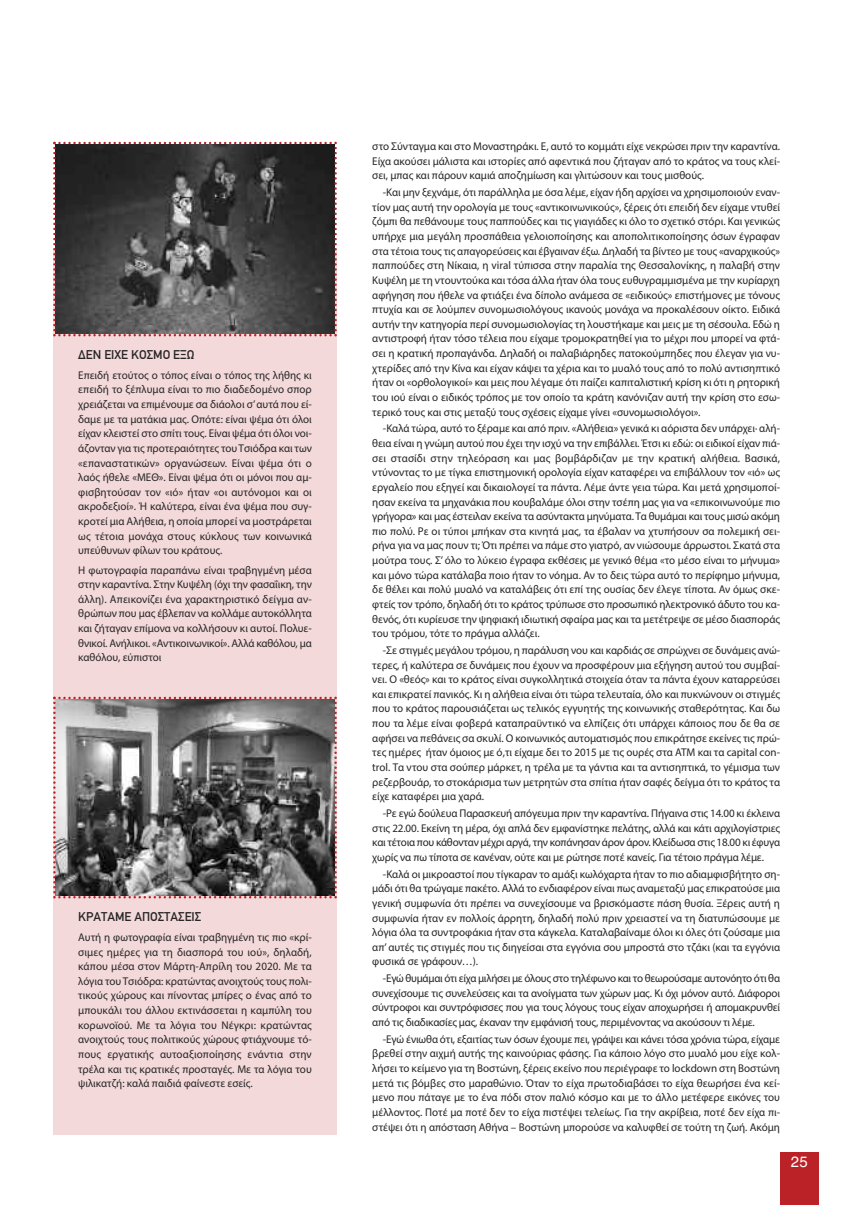
<style>
.page{position:relative;width:851px;height:1205px;background:#fff}
.page>*{position:absolute;margin:0;border:0;box-sizing:border-box;transform-origin:0 0}
.t1{font:15px "Helvetica";color:#fff}
.t2{font:12.5px "CF Din";color:#272526}
.t3{font:11.25px/14.6px "Myriad Pro";color:#272526;text-align:justify}
</style>
<div class="page">
<div style="left:53px;top:248px;width:284px;height:886px;background:#f3d9da"></div>
<div style="left:780px;top:1152px;width:38px;height:53px;background:#ba2228"></div>
<svg style="left:53px;top:142px;width:284px;height:194px"></svg>
<svg style="left:53px;top:697px;width:284px;height:201px"></svg>
<p class="t2" style="left:78px;top:348px;width:118px">ΔΕΝ ΕΙΧΕ ΚΟΣΜΟ ΕΞΩ</p>
<p class="t3" style="left:78px;top:368px;width:235px">Επειδή ετούτος ο τόπος είναι ο τόπος της λήθης κι επειδή το ξέπλυμα είναι το πιο διαδεδομένο σπορ χρειάζεται να επιμένουμε σα διάολοι σ’αυτά που εί&shy;δαμε με τα ματάκια μας. Οπότε: είναι ψέμα ότι όλοι είχαν κλειστεί στο σπίτι τους. Είναι ψέμα ότι όλοι νοι&shy;άζονταν για τις προτεραιότητες του Τσιόδρα και των «επαναστατικών» οργανώσεων. Είναι ψέμα ότι ο λαός ήθελε «ΜΕΘ». Είναι ψέμα ότι οι μόνοι που αμ&shy;φισβητούσαν τον «ιό» ήταν «οι αυτόνομοι και οι ακροδεξιοί». Ή καλύτερα, είναι ένα ψέμα που συγ&shy;κροτεί μια Αλήθεια, η οποία μπορεί να μοστράρεται ως τέτοια μονάχα στους κύκλους των κοινωνικά υπεύθυνων φίλων του κράτους.</p>
<p class="t3" style="left:78px;top:563px;width:235px">Η φωτογραφία παραπάνω είναι τραβηγμένη μέσα στην καραντίνα. Στην Κυψέλη (όχι την φασαΐικη, την άλλη). Απεικονίζει ένα χαρακτηριστικό δείγμα αν&shy;θρώπων που μας έβλεπαν να κολλάμε αυτοκόλλητα και ζήταγαν επίμονα να κολλήσουν κι αυτοί. Πολυε&shy;θνικοί. Ανήλικοι. «Αντικοινωνικοί». Αλλά καθόλου, μα καθόλου, εύπιστοι</p>
<p class="t2" style="left:78px;top:910px;width:125px">ΚΡΑΤΑΜΕ ΑΠΟΣΤΑΣΕΙΣ</p>
<p class="t3" style="left:78px;top:931px;width:235px">Αυτή η φωτογραφία είναι τραβηγμένη τις πιο «κρί&shy;σιμες ημέρες για τη διασπορά του ιού», δηλαδή, κάπου μέσα στον Μάρτη-Απρίλη του 2020. Με τα λόγια του Τσιόδρα: κρατώντας ανοιχτούς τους πολι&shy;τικούς χώρους και πίνοντας μπίρες ο ένας από το μπουκάλι του άλλου εκτινάσσεται η καμπύλη του κορωνοϊού. Με τα λόγια του Νέγκρι: κρατώντας ανοιχτούς τους πολιτικούς χώρους φτιάχνουμε τό&shy;πους εργατικής αυτοαξιοποίησης ενάντια στην τρέλα και τις κρατικές προσταγές. Με τα λόγια του ψιλικατζή: καλά παιδιά φαίνεστε εσείς.</p>
<p class="t3" style="left:372px;top:140px;width:409px">στο Σύνταγμα και στο Μοναστηράκι. Ε, αυτό το κομμάτι είχε νεκρώσει πριν την καραντίνα.<br>Είχα ακούσει μάλιστα και ιστορίες από αφεντικά που ζήταγαν από το κράτος να τους κλεί&shy;σει, μπας και πάρουν καμιά αποζημίωση και γλιτώσουν και τους μισθούς.</p>
<p class="t3" style="left:372px;top:186px;width:409px;text-indent:11px">-Και μην ξεχνάμε, ότι παράλληλα με όσα λέμε, είχαν ήδη αρχίσει να χρησιμοποιούν εναν&shy;τίον μας αυτή την ορολογία με τους «αντικοινωνικούς», ξέρεις ότι επειδή δεν είχαμε ντυθεί ζόμπι θα πεθάνουμε τους παππούδες και τις γιαγιάδες κι όλο το σχετικό στόρι. Και γενικώς υπήρχε μια μεγάλη προσπάθεια γελοιοποίησης και αποπολιτικοποίησης όσων έγραφαν στα τέτοια τους τις απαγορεύσεις και έβγαιναν έξω. Δηλαδή τα βίντεο με τους «αναρχικούς» παππούδες στη Νίκαια, η viral τύπισσα στην παραλία της Θεσσαλονίκης, η παλαβή στην Κυψέλη με τη ντουντούκα και τόσα άλλα ήταν όλα τους ευθυγραμμισμένα με την κυρίαρχη αφήγηση που ήθελε να φτιάξει ένα δίπολο ανάμεσα σε «ειδικούς» επιστήμονες με τόνους πτυχία και σε λούμπεν συνομωσιολόγους ικανούς μονάχα να προκαλέσουν οίκτο. Ειδικά αυτήν την κατηγορία περί συνομωσιολογίας τη λουστήκαμε και μεις με τη σέσουλα. Εδώ η αντιστροφή ήταν τόσο τέλεια που είχαμε τρομοκρατηθεί για το μέχρι που μπορεί να φτά&shy;σει η κρατική προπαγάνδα. Δηλαδή οι παλαβιάρηδες πατοκούμπηδες που έλεγαν για νυ&shy;χτερίδες από την Κίνα και είχαν κάψει τα χέρια και το μυαλό τους από το πολύ αντισηπτικό ήταν οι «ορθολογικοί» και μεις που λέγαμε ότι παίζει καπιταλιστική κρίση κι ότι η ρητορική του ιού είναι ο ειδικός τρόπος με τον οποίο τα κράτη κανόνιζαν αυτή την κρίση στο εσω&shy;τερικό τους και στις μεταξύ τους σχέσεις είχαμε γίνει «συνομωσιολόγοι».</p>
<p class="t3" style="left:372px;top:422px;width:409px;text-indent:11px">-Καλά τώρα, αυτό το ξέραμε και από πριν. «Αλήθεια» γενικά κι αόριστα δεν υπάρχει· αλή&shy;θεια είναι η γνώμη αυτού που έχει την ισχύ να την επιβάλλει. Έτσι κι εδώ: οι ειδικοί είχαν πιά&shy;σει στασίδι στην τηλεόραση και μας βομβάρδιζαν με την κρατική αλήθεια. Βασικά, ντύνοντας το με τίγκα επιστημονική ορολογία είχαν καταφέρει να επιβάλλουν τον «ιό» ως εργαλείο που εξηγεί και δικαιολογεί τα πάντα. Λέμε άντε γεια τώρα. Και μετά χρησιμοποί&shy;ησαν εκείνα τα μηχανάκια που κουβαλάμε όλοι στην τσέπη μας για να «επικοινωνούμε πιο γρήγορα» και μας έστειλαν εκείνα τα ασύντακτα μηνύματα. Τα θυμάμαι και τους μισώ ακόμη πιο πολύ. Ρε οι τύποι μπήκαν στα κινητά μας, τα έβαλαν να χτυπήσουν σα πολεμική σει&shy;ρήνα για να μας πουν τι; Ότι πρέπει να πάμε στο γιατρό, αν νιώσουμε άρρωστοι. Σκατά στα μούτρα τους. Σ’ όλο το λύκειο έγραφα εκθέσεις με γενικό θέμα «το μέσο είναι το μήνυμα» και μόνο τώρα κατάλαβα ποιο ήταν το νόημα. Αν το δεις τώρα αυτό το περίφημο μήνυμα, δε θέλει και πολύ μυαλό να καταλάβεις ότι επί της ουσίας δεν έλεγε τίποτα. Αν όμως σκε&shy;φτείς τον τρόπο, δηλαδή ότι το κράτος τρύπωσε στο προσωπικό ηλεκτρονικό άδυτο του κα&shy;θενός, ότι κυρίευσε την ψηφιακή ιδιωτική σφαίρα μας και τα μετέτρεψε σε μέσο διασποράς του τρόμου, τότε το πράγμα αλλάζει.</p>
<p class="t3" style="left:372px;top:644px;width:409px;text-indent:11px">-Σε στιγμές μεγάλου τρόμου, η παράλυση νου και καρδιάς σε σπρώχνει σε δυνάμεις ανώ&shy;τερες, ή καλύτερα σε δυνάμεις που έχουν να προσφέρουν μια εξήγηση αυτού του συμβαί&shy;νει. Ο «θεός» και το κράτος είναι συγκολλητικά στοιχεία όταν τα πάντα έχουν καταρρεύσει και επικρατεί πανικός. Κι η αλήθεια είναι ότι τώρα τελευταία, όλο και πυκνώνουν οι στιγμές που το κράτος παρουσιάζεται ως τελικός εγγυητής της κοινωνικής σταθερότητας. Και δω που τα λέμε είναι φοβερά καταπραϋντικό να ελπίζεις ότι υπάρχει κάποιος που δε θα σε αφήσει να πεθάνεις σα σκυλί. Ο κοινωνικός αυτοματισμός που επικράτησε εκείνες τις πρώ&shy;τες ημέρες ήταν όμοιος με ό,τι είχαμε δει το 2015 με τις ουρές στα ΑΤΜ και τα capital con&shy;trol. Τα ντου στα σούπερ μάρκετ, η τρέλα με τα γάντια και τα αντισηπτικά, το γέμισμα των ρεζερβουάρ, το στοκάρισμα των μετρητών στα σπίτια ήταν σαφές δείγμα ότι το κράτος τα είχε καταφέρει μια χαρά.</p>
<p class="t3" style="left:372px;top:807px;width:409px;text-indent:11px">-Ρε εγώ δούλευα Παρασκευή απόγευμα πριν την καραντίνα. Πήγαινα στις 14.00 κι έκλεινα στις 22.00. Εκείνη τη μέρα, όχι απλά δεν εμφανίστηκε πελάτης, αλλά και κάτι αρχιλογίστριες και τέτοια που κάθονταν μέχρι αργά, την κοπάνησαν άρον άρον. Κλείδωσα στις 18.00 κι έφυγα χωρίς να πω τίποτα σε κανέναν, ούτε και με ρώτησε ποτέ κανείς. Για τέτοιο πράγμα λέμε.</p>
<p class="t3" style="left:372px;top:867px;width:409px;text-indent:11px">-Καλά οι μικροαστοί που τίγκαραν το αμάξι κωλόχαρτα ήταν το πιο αδιαμφισβήτητο ση&shy;μάδι ότι θα τρώγαμε πακέτο. Αλλά το ενδιαφέρον είναι πως αναμεταξύ μας επικρατούσε μια γενική συμφωνία ότι πρέπει να συνεχίσουμε να βρισκόμαστε πάση θυσία. Ξέρεις αυτή η συμφωνία ήταν εν πολλοίς άρρητη, δηλαδή πολύ πριν χρειαστεί να τη διατυπώσουμε με λόγια όλα τα συντροφάκια ήταν στα κάγκελα. Καταλαβαίναμε όλοι κι όλες ότι ζούσαμε μια απ’ αυτές τις στιγμές που τις διηγείσαι στα εγγόνια σου μπροστά στο τζάκι (και τα εγγόνια φυσικά σε γράφουν…).</p>
<p class="t3" style="left:372px;top:972px;width:409px;text-indent:11px">-Εγώ θυμάμαι ότι είχα μιλήσει με όλους στο τηλέφωνο και το θεωρούσαμε αυτονόητο ότι θα συνεχίσουμε τις συνελεύσεις και τα ανοίγματα των χώρων μας. Κι όχι μόνον αυτό. Διάφοροι σύντροφοι και συντρόφισσες που για τους λόγους τους είχαν αποχωρήσει ή απομακρυνθεί από τις διαδικασίες μας, έκαναν την εμφάνισή τους, περιμένοντας να ακούσουν τι λέμε.</p>
<p class="t3" style="left:372px;top:1032px;width:409px;text-indent:11px">-Εγώ ένιωθα ότι, εξαιτίας των όσων έχουμε πει, γράψει και κάνει τόσα χρόνια τώρα, είχαμε βρεθεί στην αιχμή αυτής της καινούριας φάσης. Για κάποιο λόγο στο μυαλό μου είχε κολ&shy;λήσει το κείμενο για τη Βοστώνη, ξέρεις εκείνο που περιέγραφε το lockdown στη Βοστώνη μετά τις βόμβες στο μαραθώνιο. Όταν το είχα πρωτοδιαβάσει το είχα θεωρήσει ένα κεί&shy;μενο που πάταγε με το ένα πόδι στον παλιό κόσμο και με το άλλο μετέφερε εικόνες του μέλλοντος. Ποτέ μα ποτέ δεν το είχα πιστέψει τελείως. Για την ακρίβεια, ποτέ δεν είχα πι&shy;στέψει ότι η απόσταση Αθήνα – Βοστώνη μπορούσε να καλυφθεί σε τούτη τη ζωή. Ακόμη</p>
<h1 class="t1" style="left:790px;top:1153px;width:18px">25</h1>
</div>
